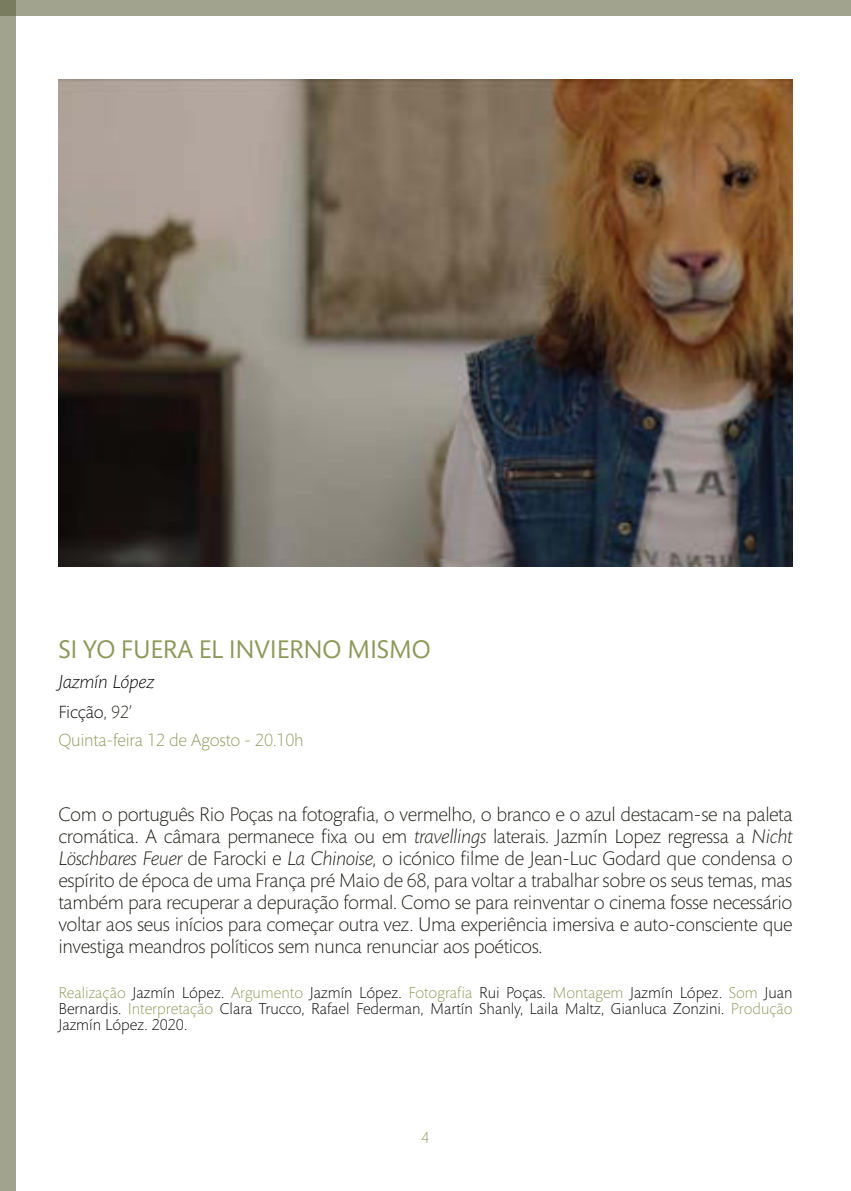
<style>
.page{position:relative;width:851px;height:1191px;background:#fff}
.page>*{position:absolute;margin:0;border:0;box-sizing:border-box;transform-origin:0 0}
.t1{font:26px "Mundo Sans Std";letter-spacing:-.01em;color:#8e975a}
.t2{font:300 20px/22px "Mundo Sans Std";letter-spacing:-.02em;color:#1d1b15;text-align:justify}
.t3{font:italic 300 19px "Mundo Sans Std";letter-spacing:-.01em;color:#000}
.t4{font:300 18px/28px "Mundo Sans Std";letter-spacing:-.01em;color:#8e975a}
.t5{font:300 16px/16px "Mundo Sans Std";color:#000;text-align:justify}
.t6{font:300 16px "Mundo Sans Std";color:#8e975a}
.s1{color:#000}
.s2{color:#1d1b15}
.s3{font-style:italic}
.s4{color:#8e975a}
</style>
<div class="page">
<img style="left:58px;top:79px;width:734px;height:487px">
<div style="left:0;top:0;width:850px;height:15px;background:#a1a38e"></div>
<div style="left:0;top:0;width:15px;height:1191px;background:#a1a38e"></div>
<h1 class="t1" style="left:58px;top:635px;width:374px">SI YO FUERA EL INVIERNO MISMO</h1>
<p class="t3" style="left:58px;top:671px;width:97px">Jazmín López</p>
<p class="t4" style="left:58px;top:699px;width:247px"><span class="s1">Ficção</span><span class="s2">, 92’<br></span>Quinta-feira 12 de Agosto - 20.10h</p>
<p class="t2" style="left:58px;top:804px;width:735px">Com o português Rio Poças na fotografia, o vermelho, o branco e o azul destacam-se na paleta cromática. A câmara permanece fixa ou em <span class="s3">travellings</span> laterais. Jazmín Lopez regressa a <span class="s3">Nicht Löschbares Feuer</span> de Farocki e <span class="s3">La Chinoise,</span> o icónico filme de Jean-Luc Godard que condensa o espírito de época de uma França pré Maio de 68, para voltar a trabalhar sobre os seus temas, mas também para recuperar a depuração formal. Como se para reinventar o cinema fosse necessário voltar aos seus inícios para começar outra vez. Uma experiência imersiva e auto-consciente que investiga meandros políticos sem nunca renunciar aos poéticos.</p>
<p class="t5" style="left:58px;top:985px;width:735px"><span class="s4">Realização</span> Jazmín López. <span class="s4">Argumento</span> Jazmín López. <span class="s4">Fotografia</span> Rui Poças. <span class="s4">Montagem</span> Jazmín López. <span class="s4">Som</span> Juan Bernardis. <span class="s4">Interpretação</span> Clara Trucco, Rafael Federman, Martín Shanly, Laila Maltz, Gianluca Zonzini. <span class="s4">Produção </span>Jazmín López. 2020.</p>
<p class="t6" style="left:421px;top:1129px;width:10px">4</p>
</div>
